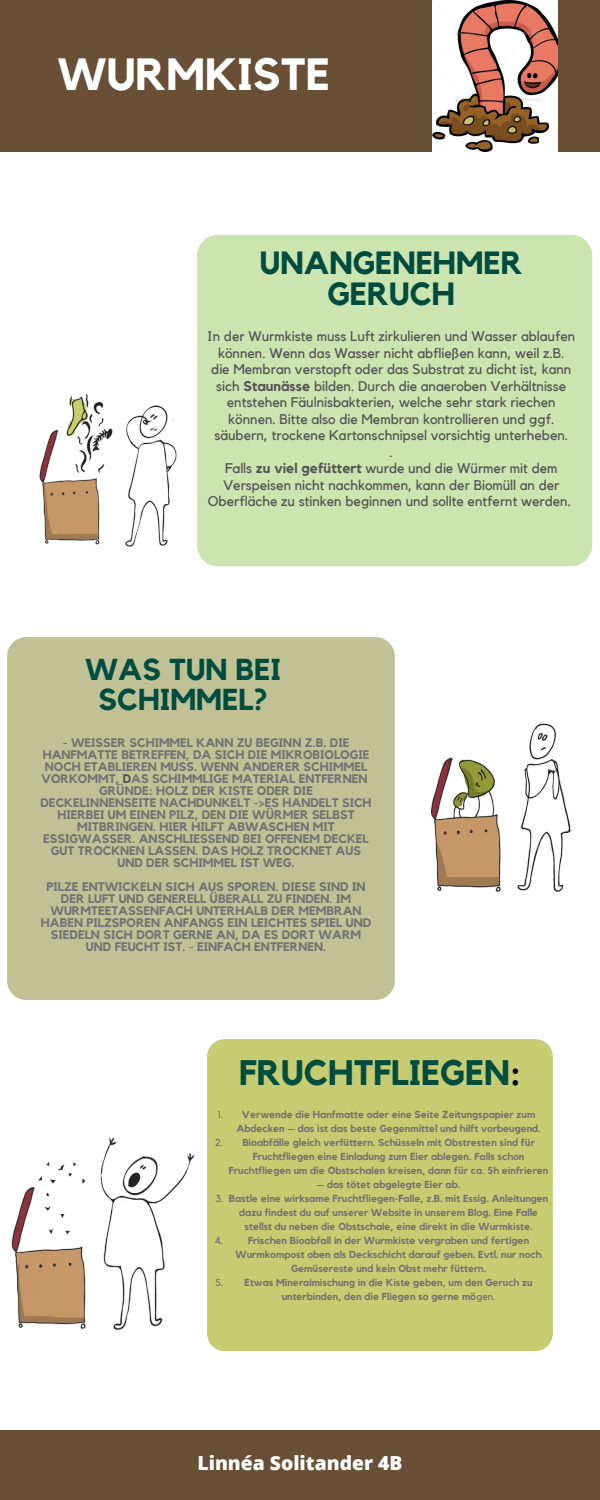
<style>
.page{position:relative;width:600px;height:1500px;background:#fff}
.page>*{position:absolute;margin:0;border:0;box-sizing:border-box;transform-origin:0 0}
.t1{font:700 45px "Kollektif";color:#fff}
.t2{font:700 35.3px "Kollektif";color:#004d40}
.t3{font:700 32px/31.5px "Kollektif";color:#004d40;text-align:center}
.t4{font:700 30.1px/29.7px "Kollektif";color:#004d40;text-align:center}
.t5{font:800 19.3px "Open Sans";color:#fff}
.t6{font:14px/16.5px "Kollektif";color:#545454;text-align:center}
.t7{font:700 12.4px/12px "Kollektif";color:#737373;text-align:center}
.t8{font:700 10.2px/14px "Kollektif";color:#737373;text-align:center}
.t9{font:10.2px "Kollektif";color:#737373}
.s1{font-weight:700}
.s2{color:#545454}
.s3{color:#000}
.s4{font-weight:400}
</style>
<div class="page">
<div style="left:0;top:0;width:600px;height:151px;background:#694f36"></div>
<div style="left:0;top:1431px;width:600px;height:69px;background:#694f36"></div>
<img style="left:432px;top:0;width:126px;height:152px">
<img style="left:39px;top:393px;width:138px;height:154px">
<div style="left:197px;top:235px;width:395px;height:331px;background:#cce4b0;border-radius:21px"></div>
<img style="left:430px;top:723px;width:142px;height:170px">
<img style="left:11px;top:1137px;width:184px;height:194px">
<div style="left:7px;top:637px;width:388px;height:363px;background:#c0c295;border-radius:19px"></div>
<div style="left:207px;top:1039px;width:346px;height:312px;background:#c7cc73;border-radius:18px"></div>
<p class="t1" style="left:57px;top:53px;width:274px">WURMKISTE</p>
<p class="t3" style="left:260px;top:248px;width:264px">UNANGENEHMER<br>GERUCH</p>
<p class="t6" style="left:207px;top:329px;width:369px">In der Wurmkiste muss Luft zirkulieren und Wasser ablaufen können. Wenn das Wasser nicht abfließen kann, weil z.B. die Membran verstopft oder das Substrat zu dicht ist, kann sich <span class="s1">Staunässe</span> bilden. Durch die anaeroben Verhältnisse entstehen Fäulnisbakterien, welche sehr stark riechen können. Bitte also die Membran kontrollieren und ggf. säubern, trockene Kartonschnipsel vorsichtig unterheben.</p>
<p class="t6" style="left:390px;top:444px;width:5px">.</p>
<p class="t6" style="left:208px;top:461px;width:365px">Falls <span class="s1">zu viel gefüttert</span> wurde und die Würmer mit dem<br>Verspeisen nicht nachkommen, kann der Biomüll an der<br>Oberfläche zu stinken beginnen und sollte entfernt werden.</p>
<p class="t4" style="left:85px;top:656px;width:197px">WAS TUN BEI<br>SCHIMMEL?</p>
<p class="t7" style="left:41px;top:737px;width:330px">- WEISSER SCHIMMEL KANN ZU BEGINN Z.B. DIE HANFMATTE BETREFFEN, DA SICH DIE MIKROBIOLOGIE NOCH ETABLIEREN MUSS. WENN ANDERER SCHIMMEL VORKOMMT, <span class="s2">D</span>AS SCHIMMLIGE MATERIAL ENTFERNEN</p>
<p class="t7" style="left:41px;top:785px;width:333px">GRÜNDE: HOLZ DER KISTE ODER DIE DECKELINNENSEITE NACHDUNKELT -&gt;ES HANDELT SICH HIERBEI UM EINEN PILZ, DEN DIE WÜRMER SELBST MITBRINGEN. HIER HILFT ABWASCHEN MIT ESSIGWASSER. ANSCHLIESSEND BEI OFFENEM DECKEL GUT TROCKNEN LASSEN. DAS HOLZ TROCKNET AUS UND DER SCHIMMEL IST WEG.</p>
<p class="t7" style="left:41px;top:881px;width:332px">PILZE ENTWICKELN SICH AUS SPOREN. DIESE SIND IN DER LUFT UND GENERELL ÜBERALL ZU FINDEN. IM WURMTEETASSENFACH UNTERHALB DER MEMBRAN HABEN PILZSPOREN ANFANGS EIN LEICHTES SPIEL UND SIEDELN SICH DORT GERNE AN, DA ES DORT WARM UND FEUCHT IST. - EINFACH ENTFERNEN.</p>
<p class="t2" style="left:239px;top:1056px;width:283px">FRUCHTFLIEGEN<span class="s3">:</span></p>
<p class="t8" style="left:236px;top:1108px;width:306px">Verwende die Hanfmatte oder eine Seite Zeitungspapier zum<br>Abdecken – das ist das beste Gegenmittel und hilft vorbeugend.</p>
<p class="t8" style="left:229px;top:1136px;width:321px">Bioabfälle gleich verfüttern. Schüsseln mit Obstresten sind für<br>Fruchtfliegen eine Einladung zum Eier ablegen. Falls schon<br>Fruchtfliegen um die Obstschalen kreisen, dann für ca. 5h einfrieren</p>
<p class="t8" style="left:317px;top:1178px;width:145px">– das tötet abgelegte Eier ab.</p>
<p class="t8" style="left:229px;top:1192px;width:321px">Bastle eine wirksame Fruchtfliegen-Falle, z.B. mit Essig. Anleitungen dazu findest du auf unserer Website in unserem Blog. Eine Falle stellst du neben die Obstschale, eine direkt in die Wurmkiste.</p>
<p class="t8" style="left:236px;top:1234px;width:307px">Frischen Bioabfall in der Wurmkiste vergraben und fertigen<br>Wurmkompost oben als Deckschicht darauf geben. Evtl. nur noch<br>Gemüsereste und kein Obst mehr füttern.</p>
<p class="t8" style="left:245px;top:1275px;width:290px">Etwas Mineralmischung in die Kiste geben, um den Geruch zu unterbinden, den die Fliegen so gerne mö<span class="s4">gen.</span></p>
<p class="t9" style="left:218px;top:1110px;width:7px">1.</p>
<p class="t9" style="left:215px;top:1138px;width:10px">2.</p>
<p class="t9" style="left:215px;top:1194px;width:9px">3.</p>
<p class="t9" style="left:214px;top:1235px;width:10px">4.</p>
<p class="t9" style="left:215px;top:1277px;width:9px">5.</p>
<p class="t5" style="left:197px;top:1450px;width:207px">Linnéa Solitander 4B</p>
</div>
